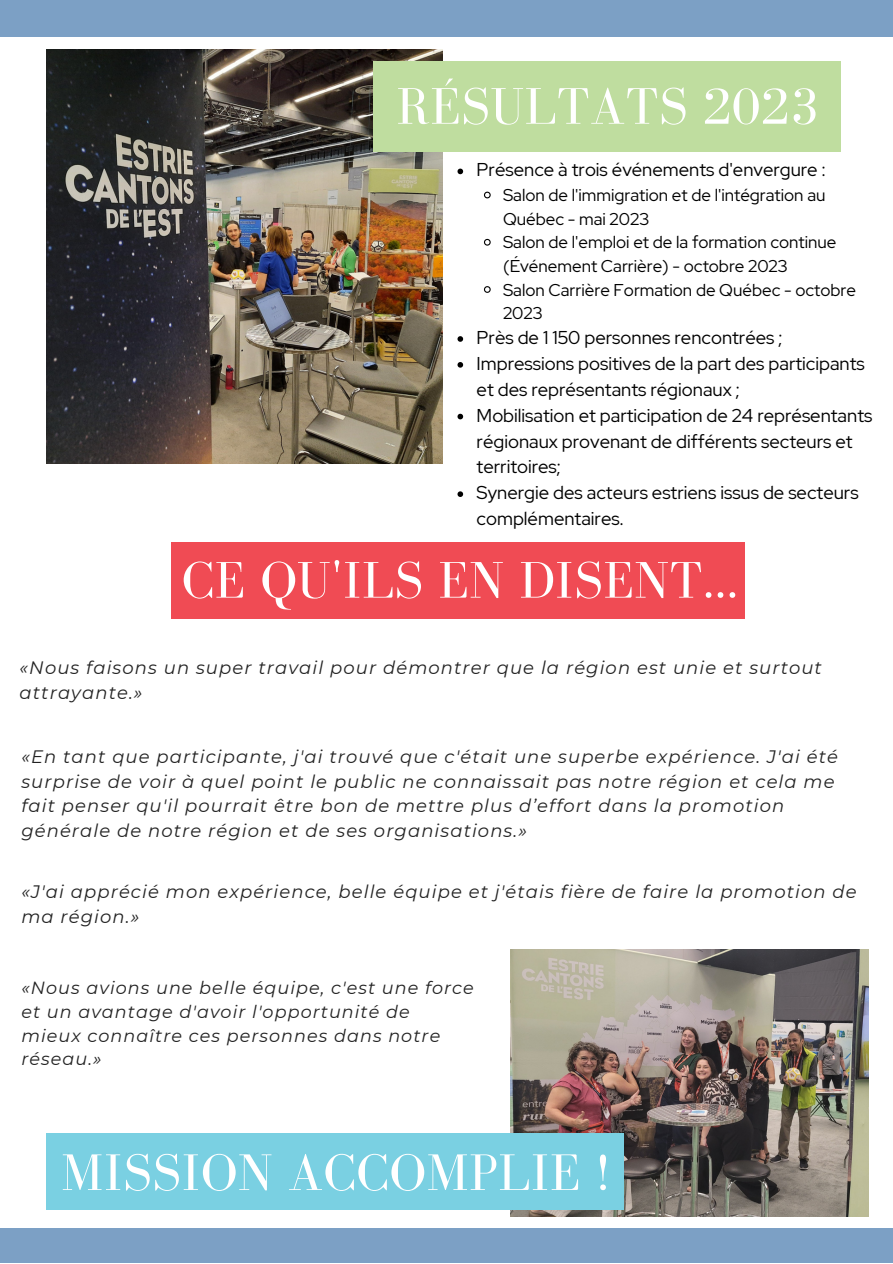
<style>
.page{position:relative;width:893px;height:1264px;background:#fff}
.page>*{position:absolute;margin:0;border:0;box-sizing:border-box;transform-origin:0 0}
.t1{font:52.95px "Bodoni FLF";letter-spacing:.01em;color:#fff}
.t2{font:18.45px/25.8px "Red Hat Display";color:#000}
.t3{font:italic 18px/24.8px "Montserrat";letter-spacing:.06em;color:#222}
.t4{font:italic 17.55px/23.5px "Montserrat";letter-spacing:.06em;color:#222}
.t5{font:17.1px/23.5px "Red Hat Display";color:#000}
</style>
<div class="page">
<div style="left:0;top:1227px;width:892px;height:35px;background:#7ca0c5"></div>
<div style="left:0;top:0;width:892px;height:36px;background:#7ca0c5"></div>
<img style="left:47px;top:50px;width:395px;height:414px">
<img style="left:510px;top:949px;width:358px;height:266px">
<div style="left:373px;top:62px;width:468px;height:90px;background:#bfdd9f"></div>
<div style="left:171px;top:543px;width:573px;height:75px;background:#f04b54"></div>
<svg style="left:457px;top:169px;width:6px;height:5px"></svg>
<svg style="left:484px;top:191px;width:7px;height:8px"></svg>
<svg style="left:484px;top:238px;width:7px;height:8px"></svg>
<svg style="left:484px;top:286px;width:7px;height:7px"></svg>
<svg style="left:457px;top:336px;width:6px;height:6px"></svg>
<svg style="left:457px;top:362px;width:6px;height:5px"></svg>
<svg style="left:457px;top:414px;width:6px;height:5px"></svg>
<svg style="left:457px;top:491px;width:6px;height:6px"></svg>
<div style="left:47px;top:1133px;width:577px;height:76px;background:#7ad0e2"></div>
<p class="t1" style="left:396px;top:77px;width:423px">RÉSULTATS 2023</p>
<p class="t2" style="left:476px;top:157px;width:350px">Présence à trois événements d'envergure :</p>
<p class="t5" style="left:503px;top:183px;width:324px">Salon de l'immigration et de l'intégration au<br>Québec - mai 2023</p>
<p class="t5" style="left:503px;top:230px;width:335px">Salon de l'emploi et de la formation continue (Événement Carrière) - octobre 2023</p>
<p class="t5" style="left:503px;top:278px;width:354px">Salon Carrière Formation de Québec - octobre<br>2023</p>
<p class="t2" style="left:476px;top:324px;width:307px">Près de 1 150 personnes rencontrées ;</p>
<p class="t2" style="left:476px;top:350px;width:389px">Impressions positives de la part des participants et des représentants régionaux ;</p>
<p class="t2" style="left:476px;top:402px;width:397px">Mobilisation et participation de 24 représentants régionaux provenant de différents secteurs et territoires;</p>
<p class="t2" style="left:476px;top:480px;width:383px">Synergie des acteurs estriens issus de secteurs complémentaires.</p>
<p class="t1" style="left:182px;top:551px;width:558px">CE QU'ILS EN DISENT...</p>
<p class="t3" style="left:20px;top:655px;width:803px">«Nous faisons un super travail pour démontrer que la région est unie et surtout attrayante.»</p>
<p class="t3" style="left:21px;top:744px;width:818px">«En tant que participante, j'ai trouvé que c'était une superbe expérience. J'ai été surprise de voir à quel point le public ne connaissait pas notre région et cela me fait penser qu'il pourrait être bon de mettre plus d’effort dans la promotion générale de notre région et de ses organisations.»</p>
<p class="t3" style="left:21px;top:879px;width:836px">«J'ai apprécié mon expérience, belle équipe et j'étais fière de faire la promotion de ma région.»</p>
<p class="t4" style="left:21px;top:976px;width:454px">«Nous avions une belle équipe, c'est une force et un avantage d'avoir l'opportunité de<br>mieux connaître ces personnes dans notre réseau.»</p>
<p class="t1" style="left:61px;top:1143px;width:550px">MISSION ACCOMPLIE !</p>
</div>
